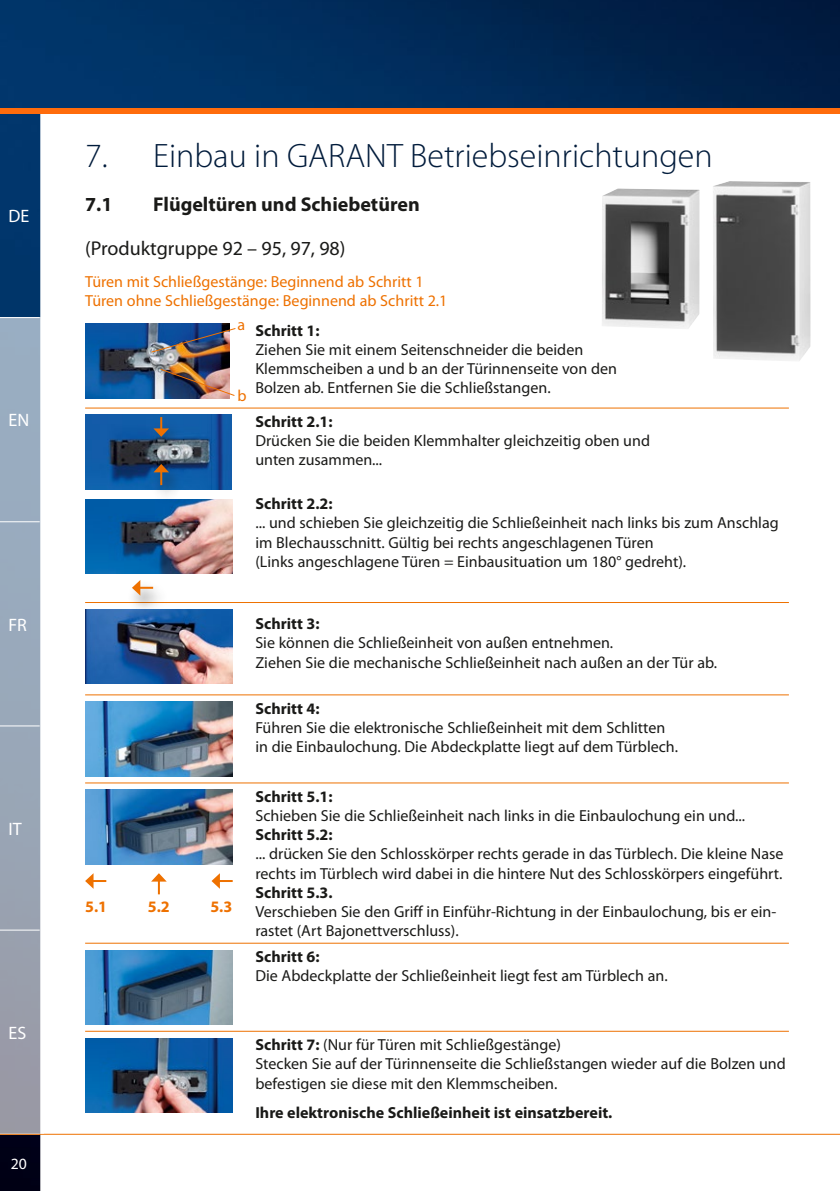
<style>
.page{position:relative;width:840px;height:1191px;background:#fff}
.page>*{position:absolute;margin:0;border:0;box-sizing:border-box;transform-origin:0 0}
.t1{font:300 34px "Myriad Pro";color:#001b3b}
.t2{font:700 20px "Myriad Pro";color:#1a1a18}
.t3{font:20px "Myriad Pro";color:#1a1a18}
.t4{font:18px "Myriad Pro";color:#fff}
.t5{font:16px/19.2px "Myriad Pro";color:#1a1a18}
.t6{font:700 16px "Myriad Pro";color:#1a1a18}
.t7{font:16px/19.2px "Myriad Pro";color:#ee7100}
.t8{font:700 16px "Myriad Pro";color:#ee7100}
.t9{font:15.6px "Myriad Pro";color:#fff}
.s1{font-weight:700}
</style>
<div class="page">
<img style="left:0;top:0;width:839px;height:1191px">
<div style="left:0;top:108px;width:839px;height:5px;background:#ff6c0c"></div>
<hr style="left:0;top:1133px;width:839px;height:1px;background:#ee7100">
<svg style="left:0;top:317px;width:43px;height:816px;background:#9fabbb"></svg>
<hr style="left:85px;top:407px;width:703px;height:1px;background:#ee7100">
<hr style="left:85px;top:602px;width:703px;height:1px;background:#ee7100">
<hr style="left:85px;top:694px;width:703px;height:1px;background:#ee7100">
<hr style="left:85px;top:782px;width:703px;height:1px;background:#ee7100">
<hr style="left:85px;top:942px;width:703px;height:1px;background:#ee7100">
<img style="left:85px;top:609px;width:147px;height:74px">
<img style="left:85px;top:702px;width:147px;height:74px">
<img style="left:85px;top:324px;width:144px;height:74px">
<img style="left:150px;top:327px;width:86px;height:26px">
<img style="left:159px;top:368px;width:76px;height:29px">
<img style="left:85px;top:415px;width:146px;height:74px">
<img style="left:85px;top:499px;width:147px;height:74px">
<div style="left:149px;top:416px;width:36px;height:42px;background:#1a1a18;opacity:.6"></div>
<svg style="left:153px;top:417px;width:16px;height:20px"></svg>
<div style="left:149px;top:463px;width:36px;height:43px;background:#1a1a18;opacity:.6"></div>
<svg style="left:153px;top:464px;width:16px;height:21px"></svg>
<div style="left:126px;top:579px;width:44px;height:37px;background:#1a1a18;opacity:.6"></div>
<svg style="left:132px;top:580px;width:21px;height:15px"></svg>
<img style="left:85px;top:790px;width:147px;height:74px">
<svg style="left:85px;top:873px;width:21px;height:15px"></svg>
<svg style="left:151px;top:873px;width:16px;height:21px"></svg>
<svg style="left:211px;top:873px;width:21px;height:15px"></svg>
<hr style="left:85px;top:1030px;width:703px;height:1px;background:#ee7100">
<img style="left:85px;top:950px;width:147px;height:74px">
<img style="left:85px;top:1038px;width:147px;height:74px">
<img style="left:601px;top:189px;width:98px;height:140px">
<img style="left:712px;top:181px;width:98px;height:180px">
<p class="t4" style="left:9px;top:206px;width:22px">DE</p>
<p class="t4" style="left:9px;top:410px;width:22px">EN</p>
<p class="t4" style="left:9px;top:615px;width:20px">FR</p>
<p class="t4" style="left:9px;top:819px;width:15px">IT</p>
<p class="t4" style="left:9px;top:1023px;width:19px">ES</p>
<p class="t9" style="left:11px;top:1155px;width:18px">20</p>
<h1 class="t1" style="left:85px;top:137px;width:628px">7. Einbau in GARANT Betriebseinrichtungen</h1>
<p class="t2" style="left:85px;top:193px;width:29px">7.1</p>
<p class="t2" style="left:153px;top:193px;width:268px">Flügeltüren und Schiebetüren</p>
<p class="t3" style="left:85px;top:237px;width:262px">(Produktgruppe 92 – 95, 97, 98)</p>
<p class="t7" style="left:85px;top:272px;width:363px">Türen mit Schließgestänge: Beginnend ab Schritt 1<br>Türen ohne Schließgestänge: Beginnend ab Schritt 2.1</p>
<p class="t7" style="left:237px;top:315px;width:9px">a</p>
<p class="t7" style="left:237px;top:386px;width:11px">b</p>
<p class="t6" style="left:255px;top:321px;width:66px">Schritt 1:</p>
<p class="t5" style="left:255px;top:340px;width:363px">Ziehen Sie mit einem Seitenschneider die beiden<br>Klemmscheiben a und b an der Türinnenseite von den<br>Bolzen ab. Entfernen Sie die Schließstangen.</p>
<p class="t6" style="left:255px;top:412px;width:79px">Schritt 2.1:</p>
<p class="t5" style="left:255px;top:431px;width:396px">Drücken Sie die beiden Klemmhalter gleichzeitig oben und unten zusammen...</p>
<p class="t6" style="left:255px;top:495px;width:79px">Schritt 2.2:</p>
<p class="t5" style="left:255px;top:514px;width:524px">... und schieben Sie gleichzeitig die Schließeinheit nach links bis zum Anschlag im Blechausschnitt. Gültig bei rechts angeschlagenen Türen<br>(Links angeschlagene Türen = Einbausituation um 180° gedreht).</p>
<p class="t8" style="left:85px;top:897px;width:23px">5.1</p>
<p class="t8" style="left:148px;top:897px;width:23px">5.2</p>
<p class="t8" style="left:210px;top:897px;width:23px">5.3</p>
<p class="t6" style="left:255px;top:615px;width:66px">Schritt 3:</p>
<p class="t5" style="left:255px;top:633px;width:463px">Sie können die Schließeinheit von außen entnehmen.<br>Ziehen Sie die mechanische Schließeinheit nach außen an der Tür ab.</p>
<p class="t6" style="left:255px;top:699px;width:66px">Schritt 4:</p>
<p class="t5" style="left:255px;top:718px;width:424px">Führen Sie die elektronische Schließeinheit mit dem Schlitten in die Einbaulochung. Die Abdeckplatte liegt auf dem Türblech.</p>
<p class="t6" style="left:255px;top:787px;width:79px">Schritt 5.1:</p>
<p class="t5" style="left:255px;top:806px;width:491px">Schieben Sie die Schließeinheit nach links in die Einbaulochung ein und...</p>
<p class="t6" style="left:255px;top:826px;width:79px">Schritt 5.2:</p>
<p class="t5" style="left:255px;top:845px;width:529px">... drücken Sie den Schlosskörper rechts gerade in das Türblech. Die kleine Nase rechts im Türblech wird dabei in die hintere Nut des Schlosskörpers eingeführt.</p>
<p class="t6" style="left:255px;top:883px;width:79px">Schritt 5.3.</p>
<p class="t5" style="left:255px;top:902px;width:522px">Verschieben Sie den Griff in Einführ-Richtung in der Einbaulochung, bis er ein&shy;rastet (Art Bajonettverschluss).</p>
<p class="t6" style="left:255px;top:947px;width:66px">Schritt 6:</p>
<p class="t5" style="left:255px;top:966px;width:413px">Die Abdeckplatte der Schließeinheit liegt fest am Türblech an.</p>
<p class="t5" style="left:255px;top:1035px;width:531px"><span class="s1">Schritt 7:</span> (Nur für Türen mit Schließgestänge)<br>Stecken Sie auf der Türinnenseite die Schließstangen wieder auf die Bolzen und befestigen sie diese mit den Klemmscheiben.</p>
<p class="t6" style="left:255px;top:1103px;width:358px">Ihre elektronische Schließeinheit ist einsatzbereit.</p>
</div>
